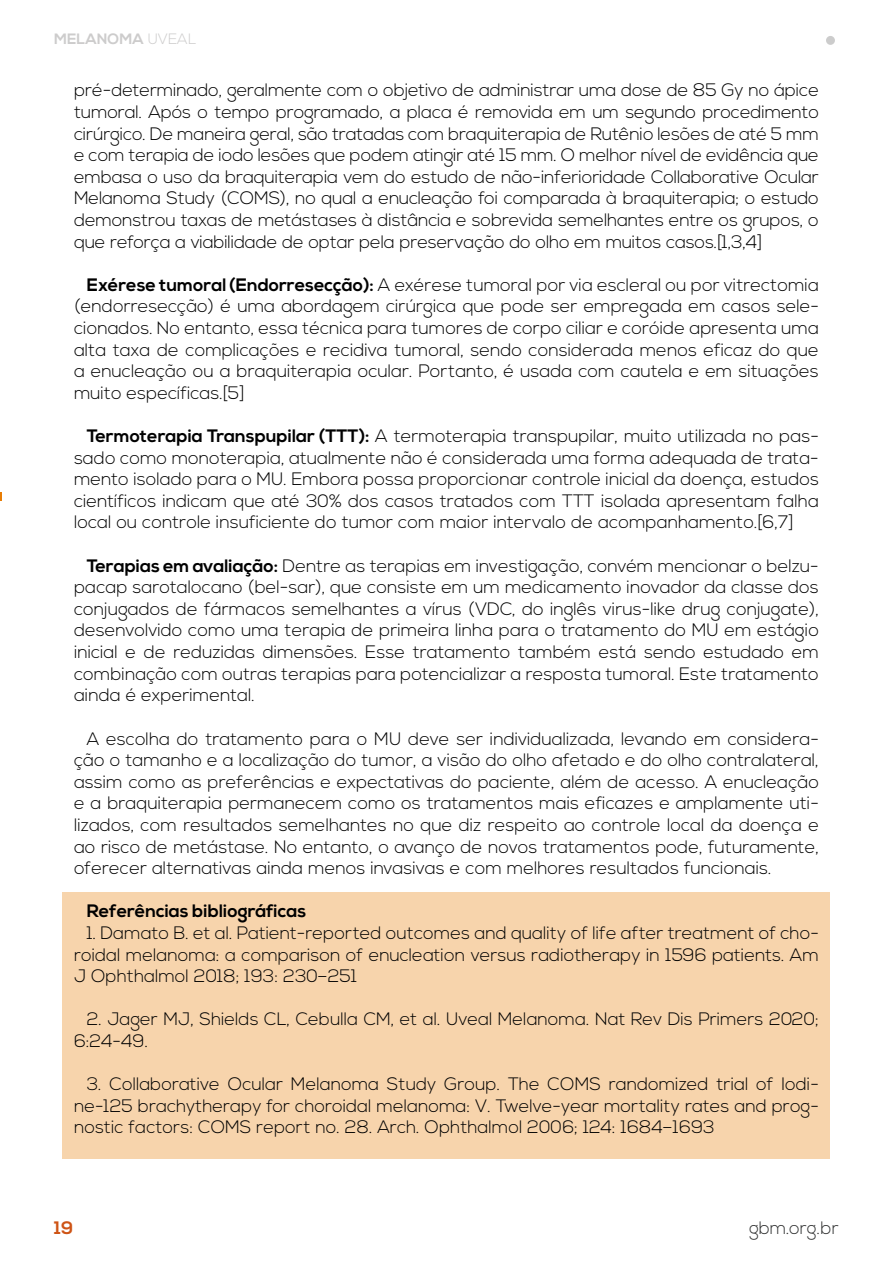
<style>
.page{position:relative;width:893px;height:1263px;background:#fff}
.page>*{position:absolute;margin:0;border:0;box-sizing:border-box;transform-origin:0 0}
.t1{font:300 18px/21.6px "Nexa";color:#000;text-align:justify}
.t2{font:700 18px "Nexa";color:#000}
.t3{font:300 18px "Nexa";color:#303131}
.t4{font:700 18px "Nexa";color:#ce5416}
.t5{font:700 15px "Nexa";color:#cdcccc}
.s1{font-weight:300}
.s2{font-weight:700}
</style>
<div class="page">
<div style="left:826px;top:36px;width:9px;height:9px;background:#ccc;border-radius:50%"></div>
<svg style="left:0;top:492px;width:2px;height:9px"></svg>
<div style="left:63px;top:892px;width:767px;height:267px;background:#f7d4ac"></div>
<p class="t5" style="left:54px;top:30px;width:144px">MELANOMA <span class="s1">UVEAL</span></p>
<p class="t1" style="left:74px;top:80px;width:747px">pré-determinado, geralmente com o objetivo de administrar uma dose de 85 Gy no ápice tumoral. Após o tempo programado, a placa é removida em um segundo procedimento cirúrgico. De maneira geral, são tratadas com braquiterapia de Rutênio lesões de até 5 mm e com terapia de iodo lesões que podem atingir até 15 mm. O melhor nível de evidência que embasa o uso da braquiterapia vem do estudo de não-inferioridade Collaborative Ocular Melanoma Study (COMS), no qual a enucleação foi comparada à braquiterapia; o estudo demonstrou taxas de metástases à distância e sobrevida semelhantes entre os grupos, o que reforça a viabilidade de optar pela preservação do olho em muitos casos.[1,3,4]</p>
<p class="t1" style="left:74px;top:275px;width:746px;text-indent:13px"><span class="s2">Exérese tumoral (Endorresecção):</span> A exérese tumoral por via escleral ou por vitrectomia (endorresecção) é uma abordagem cirúrgica que pode ser empregada em casos sele&shy;cionados. No entanto, essa técnica para tumores de corpo ciliar e coróide apresenta uma alta taxa de complicações e recidiva tumoral, sendo considerada menos eficaz do que a enucleação ou a braquiterapia ocular. Portanto, é usada com cautela e em situações muito específicas.[5]</p>
<p class="t1" style="left:74px;top:426px;width:746px;text-indent:13px"><span class="s2">Termoterapia Transpupilar (TTT):</span> A termoterapia transpupilar, muito utilizada no pas&shy;sado como monoterapia, atualmente não é considerada uma forma adequada de trata&shy;mento isolado para o MU. Embora possa proporcionar controle inicial da doença, estudos científicos indicam que até 30% dos casos tratados com TTT isolada apresentam falha local ou controle insuficiente do tumor com maior intervalo de acompanhamento.[6,7]</p>
<p class="t1" style="left:74px;top:555px;width:746px;text-indent:13px"><span class="s2">Terapias em avaliação:</span> Dentre as terapias em investigação, convém mencionar o belzu&shy;pacap sarotalocano (bel-sar), que consiste em um medicamento inovador da classe dos conjugados de fármacos semelhantes a vírus (VDC, do inglês virus-like drug conjugate), desenvolvido como uma terapia de primeira linha para o tratamento do MU em estágio inicial e de reduzidas dimensões. Esse tratamento também está sendo estudado em combinação com outras terapias para potencializar a resposta tumoral. Este tratamento ainda é experimental.</p>
<p class="t1" style="left:74px;top:728px;width:747px;text-indent:13px">A escolha do tratamento para o MU deve ser individualizada, levando em considera&shy;ção o tamanho e a localização do tumor, a visão do olho afetado e do olho contralateral, assim como as preferências e expectativas do paciente, além de acesso. A enucleação e a braquiterapia permanecem como os tratamentos mais eficazes e amplamente uti&shy;lizados, com resultados semelhantes no que diz respeito ao controle local da doença e ao risco de metástase. No entanto, o avanço de novos tratamentos pode, futuramente, oferecer alternativas ainda menos invasivas e com melhores resultados funcionais.</p>
<p class="t2" style="left:87px;top:901px;width:221px">Referências bibliográficas</p>
<p class="t1" style="left:74px;top:923px;width:746px;text-indent:13px">1. Damato B. et al. Patient-reported outcomes and quality of life after treatment of cho&shy;roidal melanoma: a comparison of enucleation versus radiotherapy in 1596 patients. Am J Ophthalmol 2018; 193: 230–251</p>
<p class="t1" style="left:74px;top:1009px;width:746px;text-indent:13px">2. Jager MJ, Shields CL, Cebulla CM, et al. Uveal Melanoma. Nat Rev Dis Primers 2020;<br>6:24-49.</p>
<p class="t1" style="left:74px;top:1074px;width:746px;text-indent:13px">3. Collaborative Ocular Melanoma Study Group. The COMS randomized trial of Iodi&shy;ne-125 brachytherapy for choroidal melanoma: V. Twelve-year mortality rates and prog&shy;nostic factors: COMS report no. 28. Arch. Ophthalmol 2006; 124: 1684–1693</p>
<p class="t4" style="left:54px;top:1217px;width:21px">19</p>
<p class="t3" style="left:749px;top:1217px;width:91px">gbm.org.br</p>
</div>
